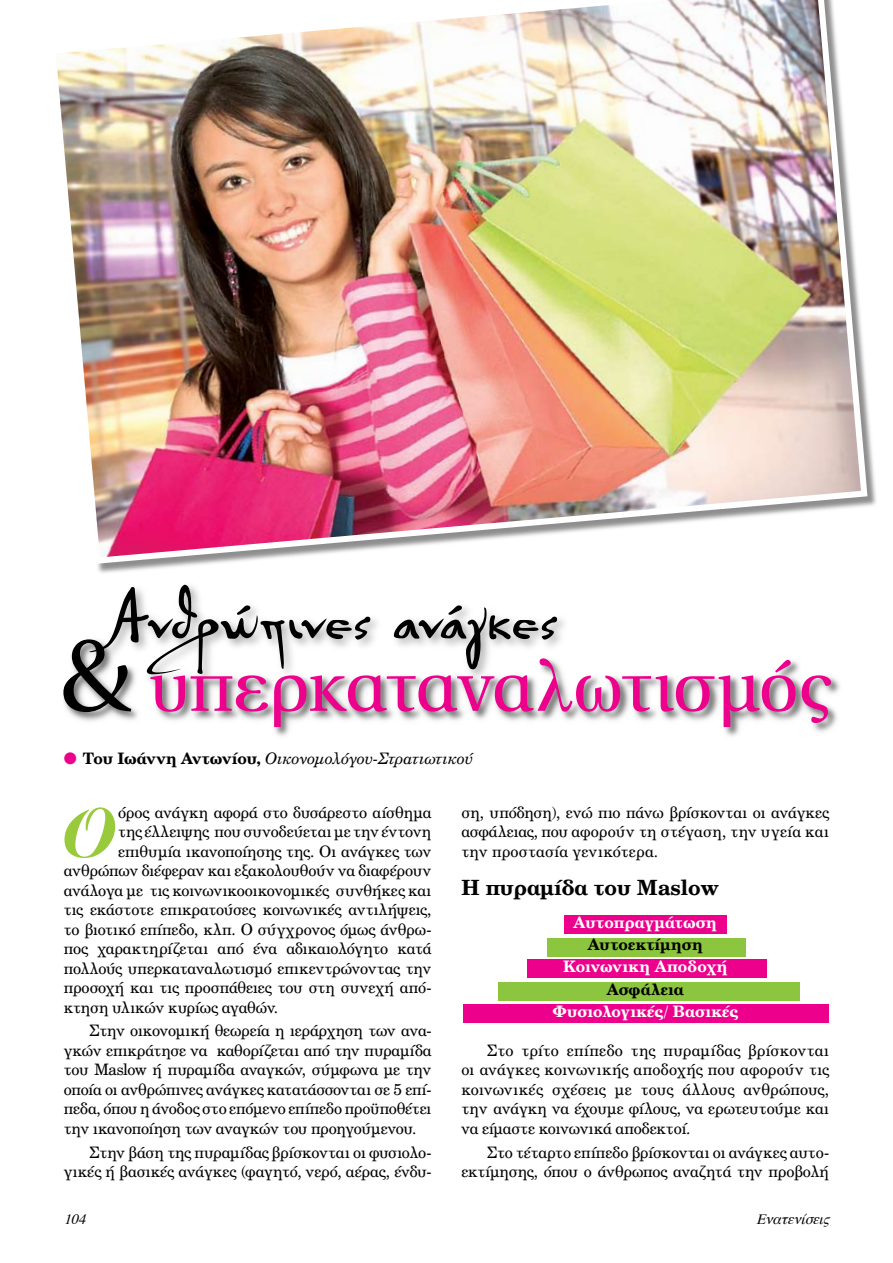
<style>
.page{position:relative;width:893px;height:1263px;background:#fff}
.page>*{position:absolute;margin:0;border:0;box-sizing:border-box;transform-origin:0 0}
.t1{font:90px "PF Da Vinci PF";letter-spacing:-.015em;color:#000;scale:1.14 1}
.t2{font:77.7px "UB Rich";color:#99ca3c}
.t3{font:300 70.5px "Sof Ser";letter-spacing:-.015em;color:#ec008c}
.t4{font:21px "UB Century Bold";color:#000}
.t5{font:15.75px/19.5px "UB Century";letter-spacing:-.01em;color:#000;text-align:justify}
.t6{font:15.75px "UB Century Bold";letter-spacing:.01em;color:#fff}
.t7{font:15.75px "UB Century Italic";letter-spacing:.005em;color:#000}
.t8{font:15.75px "UB Century Bold";letter-spacing:.015em;color:#000}
.t9{font:italic 14.25px "Times";color:#000}
.s1{font-size:105px;color:#000}
.s2{color:#ec008c}
.s3{font-family:"UB Century Bold"}
</style>
<div class="page">
<img style="left:57px;top:0;width:814px;height:567px">
<div style="left:58px;top:580px;width:786px;height:161px;background:#000;opacity:.35"></div>
<div style="left:62px;top:638px;width:779px;height:99px;background:#000;opacity:.35"></div>
<div style="left:463px;top:1004px;width:366px;height:18px;background:#ec008c"></div>
<div style="left:498px;top:982px;width:302px;height:19px;background:#8cc63f"></div>
<div style="left:527px;top:959px;width:239px;height:19px;background:#ec008c"></div>
<div style="left:547px;top:938px;width:199px;height:18px;background:#8cc63f"></div>
<div style="left:564px;top:915px;width:162px;height:19px;background:#ec008c"></div>
<h1 class="t1" style="left:109px;top:565px;width:395px">Ανθρώπινες ανάγκες</h1>
<h3 class="t3" style="left:59px;top:648px;width:776px"><span class="s1">&amp;</span> υπερκαταναλωτισμός</h3>
<p class="t7" style="left:64px;top:748px;width:411px"><span class="s2">●</span> <span class="s3">Του Ιωάννη Αντωνίου,</span> Οικονομολόγου-Στρατιωτικού</p>
<h2 class="t2" style="left:64px;top:793px;width:57px">Ο</h2>
<p class="t5" style="left:118px;top:802px;width:315px">όρος ανάγκη αφορά στο δυσάρεστο αίσθημα</p>
<p class="t5" style="left:118px;top:821px;width:315px">της έλλειψης που συνοδεύεται με την έντονη</p>
<p class="t5" style="left:118px;top:841px;width:315px">επιθυμία ικανοποίησης της. Οι ανάγκες των</p>
<p class="t5" style="left:64px;top:860px;width:369px">ανθρώπων διέφεραν και εξακολουθούν να διαφέρουν</p>
<p class="t5" style="left:64px;top:880px;width:369px">ανάλογα με τις κοινωνικοοικονομικές συνθήκες και</p>
<p class="t5" style="left:64px;top:899px;width:369px">τις εκάστοτε επικρατούσες κοινωνικές αντιλήψεις,</p>
<p class="t5" style="left:64px;top:919px;width:369px">το βιοτικό επίπεδο, κλπ. Ο σύγχρονος όμως άνθρω-</p>
<p class="t5" style="left:64px;top:938px;width:369px">πος χαρακτηρίζεται από ένα αδικαιολόγητο κατά</p>
<p class="t5" style="left:64px;top:958px;width:369px">πολλούς υπερκαταναλωτισμό επικεντρώνοντας την</p>
<p class="t5" style="left:64px;top:977px;width:369px">προσοχή και τις προσπάθειες του στη συνεχή από-</p>
<p class="t5" style="left:64px;top:997px;width:216px">κτηση υλικών κυρίως αγαθών.</p>
<p class="t5" style="left:64px;top:1021px;width:369px;text-indent:26px">Στην οικονομική θεωρεία η ιεράρχηση των ανα&shy;γκών επικράτησε να καθορίζεται από την πυραμίδα του Maslow ή πυραμίδα αναγκών, σύμφωνα με την οποία οι ανθρώπινες ανάγκες κατατάσσονται σε 5 επί&shy;πεδα, όπου η άνοδος στο επόμενο επίπεδο προϋποθέτει την ικανοποίηση των αναγκών του προηγούμενου.</p>
<p class="t5" style="left:64px;top:1142px;width:369px;text-align:right">Στην βάση της πυραμίδας βρίσκονται οι φυσιολο&shy;γικές ή βασικές ανάγκες (φαγητό, νερό, αέρας, ένδυ-</p>
<p class="t5" style="left:461px;top:802px;width:369px">ση, υπόδηση), ενώ πιο πάνω βρίσκονται οι ανάγκες ασφάλειας, που αφορούν τη στέγαση, την υγεία και την προστασία γενικότερα.</p>
<h3 class="t4" style="left:461px;top:874px;width:259px">Η πυραμίδα του Maslow</h3>
<p class="t6" style="left:574px;top:912px;width:145px">Αυτοπραγμάτωση</p>
<p class="t8" style="left:588px;top:935px;width:117px">Αυτοεκτίμηση</p>
<p class="t6" style="left:563px;top:957px;width:166px">Κοινωνικη Αποδοχή</p>
<p class="t8" style="left:607px;top:979px;width:78px">Ασφάλεια</p>
<p class="t6" style="left:552px;top:1001px;width:187px">Φυσιολογικές/ Βασικές</p>
<p class="t5" style="left:461px;top:1040px;width:369px;text-indent:26px">Στο τρίτο επίπεδο της πυραμίδας βρίσκονται οι ανάγκες κοινωνικής αποδοχής που αφορούν τις κοινωνικές σχέσεις με τους άλλους ανθρώπους, την ανάγκη να έχουμε φίλους, να ερωτευτούμε και να είμαστε κοινωνικά αποδεκτοί.</p>
<p class="t5" style="left:461px;top:1142px;width:369px;text-align:right">Στο τέταρτο επίπεδο βρίσκονται οι ανάγκες αυτο&shy;εκτίμησης, όπου ο άνθρωπος αναζητά την προβολή</p>
<p class="t9" style="left:64px;top:1205px;width:29px">104</p>
<p class="t9" style="left:756px;top:1205px;width:81px">Eνατενίσεις</p>
</div>
